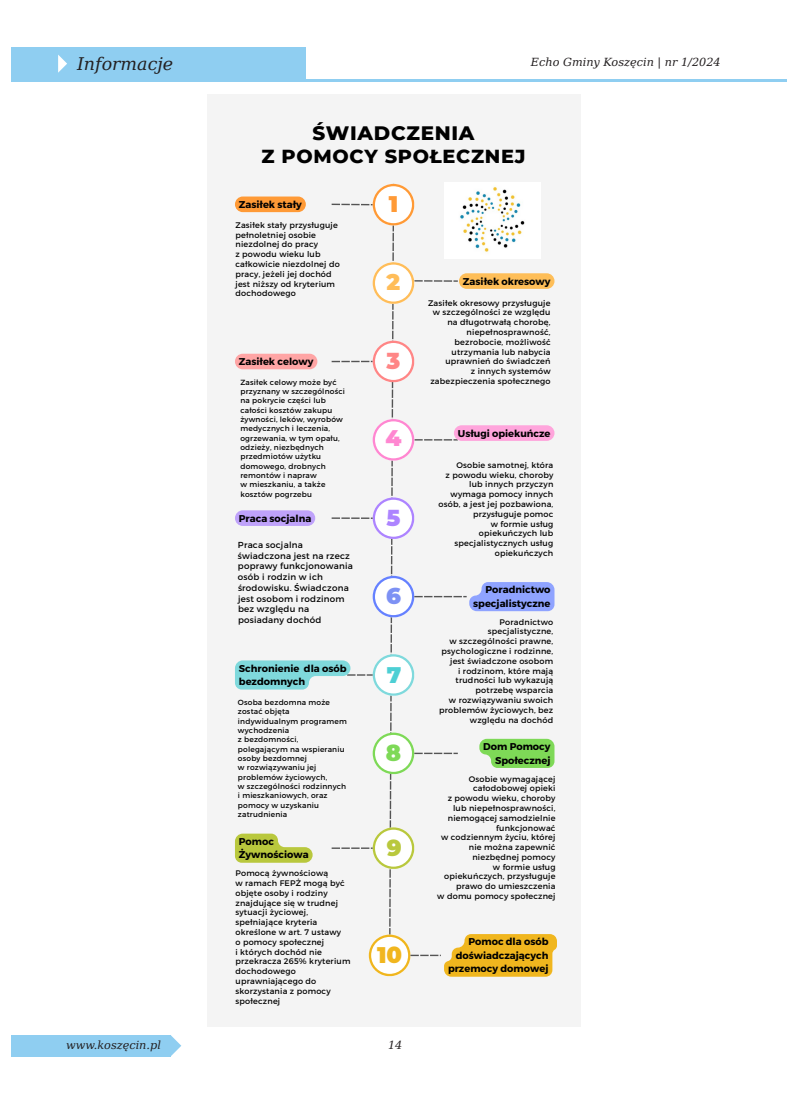
<style>
.page{position:relative;width:787px;height:1095px;background:#fff}
.page>*{position:absolute;margin:0;border:0;box-sizing:border-box;transform-origin:0 0}
.t1{font:900 22.5px "Montserrat";color:#f1b61f}
.t2{font:900 22.5px "Montserrat";color:#ff9a36}
.t3{font:900 22.5px "Montserrat";color:#ffbd59}
.t4{font:900 22.5px "Montserrat";color:#ff8686}
.t5{font:900 22.5px "Montserrat";color:#ad84ff}
.t6{font:900 22.5px "Montserrat";color:#7d91f4}
.t7{font:900 22.5px "Montserrat";color:#4dcfd4}
.t8{font:900 22.5px "Montserrat";color:#7ed957}
.t9{font:900 22.5px "Montserrat";color:#b9c83d}
.t10{font:900 22.5px "Montserrat";color:#ff87d1}
.t11{font:800 19.88px "Montserrat";letter-spacing:.035em;color:#000}
.t12{font:800 19.25px "Montserrat";letter-spacing:.035em;color:#000}
.t13{font:italic 17.5px "DejaVu Serif";color:#231f20}
.t14{font:italic 11.25px "DejaVu Serif";color:#231f20}
.t15{font:700 9.88px/13.5px "Montserrat";color:#000;text-align:right}
.t16{font:8.75px/10.8px "Montserrat";letter-spacing:.025em;color:#000}
.t17{font:8.12px/9.8px "Montserrat";letter-spacing:.025em;color:#000;text-align:right}
.t18{font:7.5px/9.4px "Montserrat";letter-spacing:.025em;color:#000}
</style>
<div class="page">
<hr style="left:765px;top:79px;width:22px;height:2px;background:#8fcef1">
<div style="left:11px;top:1035px;width:159px;height:21px;background:#8fcef1"></div>
<hr style="left:232px;top:79px;width:533px;height:2px;background:#8fcef1">
<svg style="left:170px;top:1035px;width:11px;height:21px"></svg>
<div style="left:207px;top:94px;width:373px;height:932px;background:#f4f4f4"></div>
<img style="left:444px;top:182px;width:96px;height:2px">
<svg style="left:235px;top:184px;width:322px;height:793px"></svg>
<div style="left:12px;top:47px;width:294px;height:34px;background:#8fcef1"></div>
<svg style="left:58px;top:55px;width:9px;height:18px"></svg>
<h3 class="t13" style="left:77px;top:51px;width:98px">Informacje</h3>
<h3 class="t14" style="left:66px;top:1037px;width:96px">www.koszęcin.pl</h3>
<h3 class="t14" style="left:531px;top:54px;width:191px">Echo Gminy Koszęcin | nr 1/2024</h3>
<h2 class="t11" style="left:312px;top:118px;width:164px">ŚWIADCZENIA</h2>
<h3 class="t12" style="left:261px;top:142px;width:265px">Z POMOCY SPOŁECZNEJ</h3>
<p class="t15" style="left:239px;top:198px;width:64px">Zasiłek stały</p>
<p class="t17" style="left:235px;top:220px;width:106px;text-align:left">Zasiłek stały przysługuje pełnoletniej osobie niezdolnej do pracy<br>z powodu wieku lub całkowicie niezdolnej do pracy, jeżeli jej dochód jest niższy od kryterium dochodowego</p>
<p class="t15" style="left:239px;top:355px;width:76px">Zasiłek celowy</p>
<p class="t18" style="left:240px;top:377px;width:106px">Zasiłek celowy może być przyznany w szczególności na pokrycie części lub całości kosztów zakupu żywności, leków, wyrobów medycznych i leczenia, ogrzewania, w tym opału, odzieży, niezbędnych przedmiotów użytku domowego, drobnych remontów i napraw<br>w mieszkaniu, a także kosztów pogrzebu</p>
<p class="t15" style="left:239px;top:511px;width:74px">Praca socjalna</p>
<p class="t16" style="left:238px;top:539px;width:116px">Praca socjalna świadczona jest na rzecz poprawy funkcjonowania osób i rodzin w ich środowisku. Świadczona jest osobom i rodzinom bez względu na posiadany dochód</p>
<p class="t15" style="left:239px;top:662px;width:109px;text-align:left">Schronienie dla osób bezdomnych</p>
<p class="t18" style="left:238px;top:698px;width:110px">Osoba bezdomna może zostać objęta indywidualnym programem wychodzenia<br>z bezdomności, polegającym na wspieraniu osoby bezdomnej<br>w rozwiązywaniu jej problemów życiowych,<br>w szczególności rodzinnych i mieszkaniowych, oraz pomocy w uzyskaniu zatrudnienia</p>
<p class="t15" style="left:239px;top:835px;width:71px;text-align:left">Pomoc<br>Żywnościowa</p>
<p class="t17" style="left:235px;top:868px;width:116px;text-align:left">Pomocą żywnościową<br>w ramach FEPŻ mogą być objęte osoby i rodziny znajdujące się w trudnej sytuacji życiowej, spełniające kryteria określone w art. 7 ustawy<br>o pomocy społecznej<br>i których dochód nie przekracza 265% kryterium dochodowego uprawniającego do skorzystania z pomocy społecznej</p>
<h1 class="t2" style="left:389px;top:187px;width:11px">1</h1>
<h1 class="t3" style="left:386px;top:265px;width:15px">2</h1>
<h1 class="t4" style="left:386px;top:344px;width:15px">3</h1>
<h1 class="t10" style="left:385px;top:421px;width:18px">4</h1>
<h1 class="t5" style="left:386px;top:501px;width:15px">5</h1>
<h1 class="t6" style="left:386px;top:579px;width:16px">6</h1>
<h1 class="t7" style="left:387px;top:658px;width:16px">7</h1>
<h1 class="t8" style="left:386px;top:736px;width:17px">8</h1>
<h1 class="t9" style="left:387px;top:831px;width:16px">9</h1>
<h1 class="t1" style="left:377px;top:938px;width:27px">10</h1>
<h3 class="t14" style="left:388px;top:1037px;width:16px">14</h3>
<p class="t15" style="left:463px;top:274px;width:89px">Zasiłek okresowy</p>
<p class="t17" style="left:428px;top:298px;width:124px">Zasiłek okresowy przysługuje w szczególności ze względu na długotrwałą chorobę, niepełnosprawność, bezrobocie, możliwość utrzymania lub nabycia uprawnień do świadczeń<br>z innych systemów zabezpieczenia społecznego</p>
<p class="t15" style="left:458px;top:426px;width:94px">Usługi opiekuńcze</p>
<p class="t17" style="left:438px;top:460px;width:116px">Osobie samotnej, która<br>z powodu wieku, choroby lub innych przyczyn wymaga pomocy innych osób, a jest jej pozbawiona, przysługuje pomoc<br>w formie usług opiekuńczych lub specjalistycznych usług opiekuńczych</p>
<p class="t15" style="left:473px;top:583px;width:79px">Poradnictwo specjalistyczne</p>
<p class="t17" style="left:439px;top:617px;width:116px">Poradnictwo specjalistyczne,<br>w szczególności prawne, psychologiczne i rodzinne, jest świadczone osobom<br>i rodzinom, które mają trudności lub wykazują potrzebę wsparcia<br>w rozwiązywaniu swoich problemów życiowych, bez względu na dochód</p>
<p class="t15" style="left:483px;top:740px;width:69px">Dom Pomocy<br>Społecznej</p>
<p class="t17" style="left:437px;top:774px;width:120px">Osobie wymagającej całodobowej opieki<br>z powodu wieku, choroby lub niepełnosprawności, niemogącej samodzielnie funkcjonować<br>w codziennym życiu, której nie można zapewnić niezbędnej pomocy<br>w formie usług opiekuńczych, przysługuje prawo do umieszczenia<br>w domu pomocy społecznej</p>
<p class="t15" style="left:448px;top:935px;width:102px">Pomoc dla osób doświadczających przemocy domowej</p>
</div>
